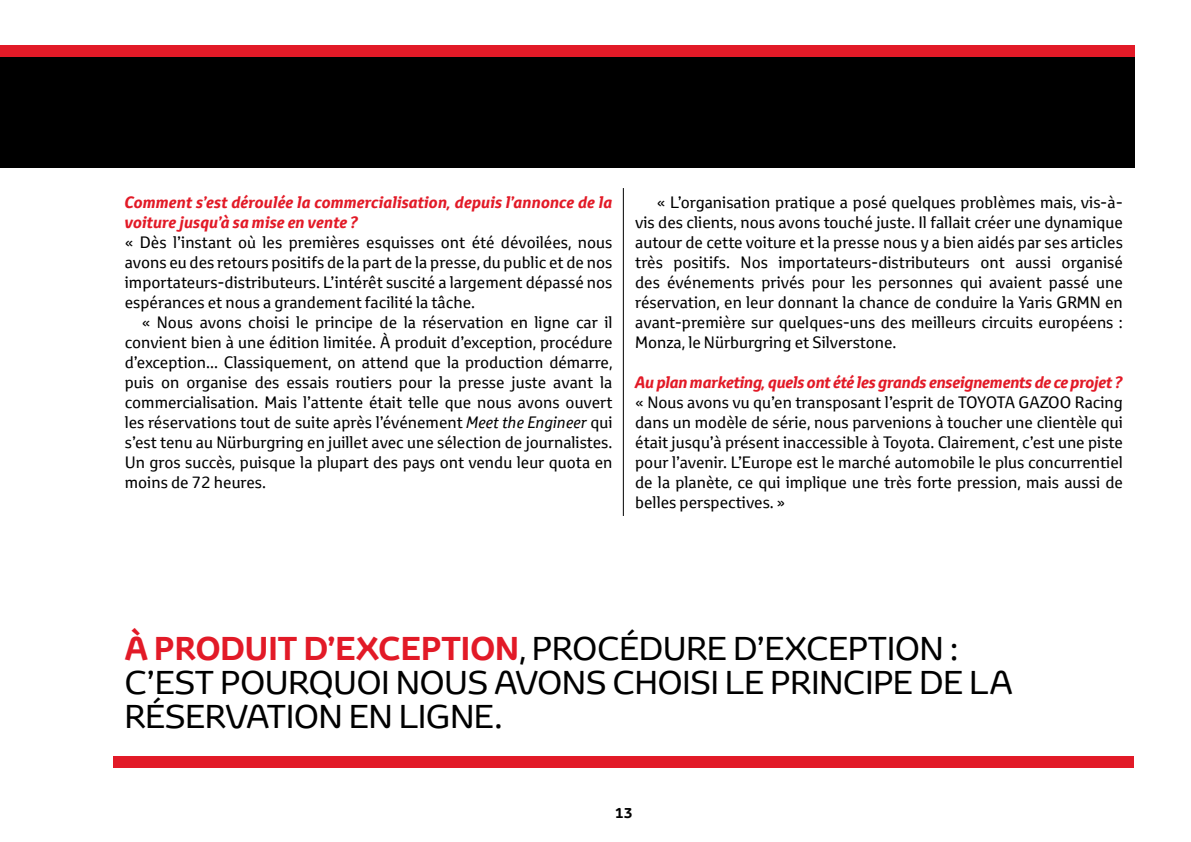
<style>
.page{position:relative;width:1191px;height:842px;background:#fff}
.page>*{position:absolute;margin:0;border:0;box-sizing:border-box;transform-origin:0 0}
.t1{font:32px/34px "Toyota Display";color:#000}
.t2{font:16px/20px "Toyota Text";color:#000;text-align:justify}
.t3{font:italic 700 16px/20px "Toyota Text";letter-spacing:-.01em;color:#e21a27}
.t4{font:700 14px "Toyota Display";color:#000}
.s1{font-style:italic}
.s2{font-weight:700;color:#e21a27}
</style>
<div class="page">
<div style="left:113px;top:757px;width:1021px;height:11px;background:#e21a27"></div>
<div style="left:0;top:57px;width:1134px;height:111px;background:#000"></div>
<div style="left:0;top:45px;width:1134px;height:12px;background:#e21a27"></div>
<hr style="left:623px;top:188px;width:1px;height:328px;background:#000">
<p class="t3" style="left:125px;top:192px;width:489px">Comment s’est déroulée la commercialisation, depuis l’annonce de la voiture jusqu’à sa mise en vente ?</p>
<p class="t2" style="left:125px;top:232px;width:489px">« Dès l’instant où les premières esquisses ont été dévoilées, nous avons eu des retours positifs de la part de la presse, du public et de nos importateurs-distributeurs. L’intérêt suscité a largement dépassé nos espérances et nous a grandement facilité la tâche.</p>
<p class="t2" style="left:125px;top:312px;width:489px;text-indent:17px">« Nous avons choisi le principe de la réservation en ligne car il convient bien à une édition limitée. À produit d’exception, procédure d’exception... Classiquement, on attend que la production démarre, puis on organise des essais routiers pour la presse juste avant la commercialisation. Mais l’attente était telle que nous avons ouvert les réservations tout de suite après l’événement <span class="s1">Meet the Engineer</span> qui s’est tenu au Nürburgring en juillet avec une sélection de journalistes.<br>Un gros succès, puisque la plupart des pays ont vendu leur quota en moins de 72 heures.</p>
<p class="t2" style="left:635px;top:192px;width:489px;text-indent:22px">« L’organisation pratique a posé quelques problèmes mais, vis-à&shy;vis des clients, nous avons touché juste. Il fallait créer une dynamique autour de cette voiture et la presse nous y a bien aidés par ses articles très positifs. Nos importateurs-distributeurs ont aussi organisé des événements privés pour les personnes qui avaient passé une réservation, en leur donnant la chance de conduire la Yaris GRMN en avant-première sur quelques-uns des meilleurs circuits européens :<br>Monza, le Nürburgring et Silverstone.</p>
<p class="t3" style="left:635px;top:372px;width:489px">Au plan marketing, quels ont été les grands enseignements de ce projet ?</p>
<p class="t2" style="left:635px;top:392px;width:489px">« Nous avons vu qu’en transposant l’esprit de TOYOTA GAZOO Racing dans un modèle de série, nous parvenions à toucher une clientèle qui était jusqu’à présent inaccessible à Toyota. Clairement, c’est une piste pour l’avenir. L’Europe est le marché automobile le plus concurrentiel de la planète, ce qui implique une très forte pression, mais aussi de belles perspectives. »</p>
<h1 class="t1" style="left:125px;top:631px;width:889px"><span class="s2">À PRODUIT D’EXCEPTION</span>, PROCÉDURE D’EXCEPTION :<br>C’EST POURQUOI NOUS AVONS CHOISI LE PRINCIPE DE LA<br>RÉSERVATION EN LIGNE.</h1>
<p class="t4" style="left:615px;top:803px;width:19px">13</p>
</div>
